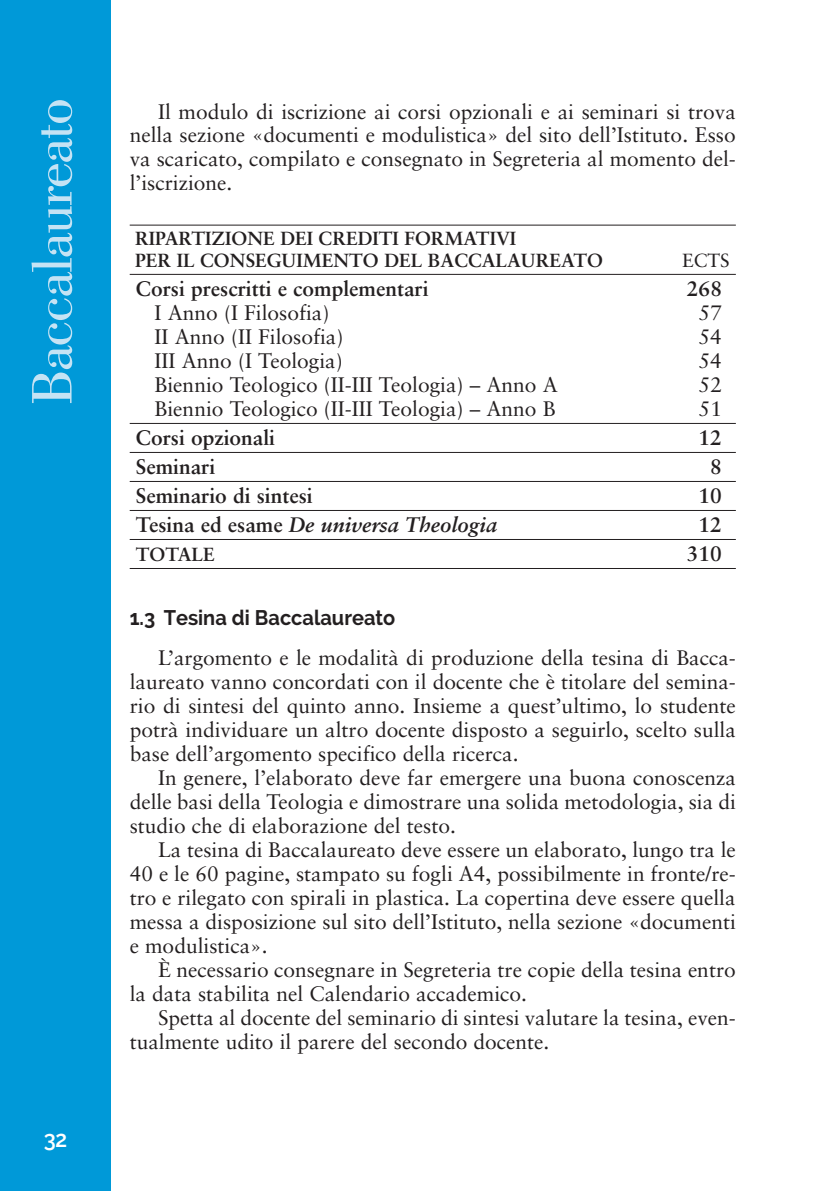
<style>
.page{position:relative;width:823px;height:1191px;background:#fff}
.page>*{position:absolute;margin:0;border:0;box-sizing:border-box;transform-origin:0 0}
.t1{font:60px "Bodoni BT";letter-spacing:-.03em;color:#c5e3f4}
.t2{font:600 23px "Raleway";color:#fff;scale:.95 1}
.t3{font:21px/24px "Sabon";color:#231f20;text-align:justify}
.t4{font:700 21px "Sabon";color:#231f20}
.t5{font:italic 700 21px "Sabon";color:#231f20}
.t6{font:700 21px "Raleway";color:#231f20;scale:.95 1}
.t7{font:700 19px/22px "Sabon";color:#231f20}
.t8{font:19px "Sabon";color:#231f20}
.s1{font-style:normal}
</style>
<div class="page">
<div style="left:0;top:0;width:110px;height:1191px;background:#0099d8"></div>
<hr style="left:130px;top:225px;width:605px;height:1px;background:#231f20">
<hr style="left:130px;top:274px;width:605px;height:1px;background:#231f20">
<hr style="left:130px;top:423px;width:605px;height:1px;background:#231f20">
<hr style="left:130px;top:452px;width:605px;height:1px;background:#231f20">
<hr style="left:130px;top:481px;width:605px;height:1px;background:#231f20">
<hr style="left:130px;top:510px;width:605px;height:1px;background:#231f20">
<hr style="left:130px;top:539px;width:605px;height:1px;background:#231f20">
<hr style="left:130px;top:568px;width:605px;height:1px;background:#231f20">
<h1 class="t1" style="left:32px;top:405px;width:309px;rotate:-90deg">Baccalaureato</h1>
<p class="t2" style="left:44px;top:1130px;width:26px">32</p>
<p class="t3" style="left:130px;top:101px;width:607px;text-indent:28px">Il modulo di iscrizione ai corsi opzionali e ai seminari si trova nella sezione «documenti e modulistica» del sito dell’Istituto. Esso va scaricato, compilato e consegnato in Segreteria al momento del&shy;l’iscrizione.</p>
<p class="t7" style="left:135px;top:229px;width:469px">RIPARTIZIONE DEI CREDITI FORMATIVI<br>PER IL CONSEGUIMENTO DEL BACCALAUREATO</p>
<p class="t8" style="left:681px;top:253px;width:49px">ECTS</p>
<p class="t4" style="left:136px;top:280px;width:294px">Corsi prescritti e complementari</p>
<p class="t4" style="left:686px;top:280px;width:37px">268</p>
<p class="t3" style="left:154px;top:303px;width:176px">I Anno (I Filosofia)</p>
<p class="t3" style="left:698px;top:303px;width:25px">57</p>
<p class="t3" style="left:154px;top:327px;width:190px">II Anno (II Filosofia)</p>
<p class="t3" style="left:698px;top:327px;width:25px">54</p>
<p class="t3" style="left:154px;top:351px;width:189px">III Anno (I Teologia)</p>
<p class="t3" style="left:698px;top:351px;width:25px">54</p>
<p class="t3" style="left:154px;top:375px;width:404px">Biennio Teologico (II-III Teologia) – Anno A</p>
<p class="t3" style="left:698px;top:375px;width:25px">52</p>
<p class="t3" style="left:154px;top:399px;width:402px">Biennio Teologico (II-III Teologia) – Anno B</p>
<p class="t3" style="left:698px;top:399px;width:25px">51</p>
<p class="t4" style="left:136px;top:429px;width:141px">Corsi opzionali</p>
<p class="t4" style="left:698px;top:429px;width:25px">12</p>
<p class="t4" style="left:136px;top:458px;width:81px">Seminari</p>
<p class="t4" style="left:709px;top:458px;width:13px">8</p>
<p class="t4" style="left:136px;top:487px;width:178px">Seminario di sintesi</p>
<p class="t4" style="left:698px;top:487px;width:25px">10</p>
<p class="t5" style="left:136px;top:516px;width:363px"><span class="s1">Tesina ed esame</span> De universa Theologia</p>
<p class="t4" style="left:698px;top:516px;width:25px">12</p>
<p class="t7" style="left:136px;top:545px;width:80px">TOTALE</p>
<p class="t4" style="left:686px;top:545px;width:37px">310</p>
<p class="t6" style="left:130px;top:610px;width:281px">1.3 Tesina di Baccalaureato</p>
<p class="t3" style="left:130px;top:647px;width:607px;text-indent:28px">L’argomento e le modalità di produzione della tesina di Bacca&shy;laureato vanno concordati con il docente che è titolare del semina&shy;rio di sintesi del quinto anno. Insieme a quest’ultimo, lo studente potrà individuare un altro docente disposto a seguirlo, scelto sulla base dell’argomento specifico della ricerca.</p>
<p class="t3" style="left:130px;top:767px;width:607px;text-indent:28px">In genere, l’elaborato deve far emergere una buona conoscenza delle basi della Teologia e dimostrare una solida metodologia, sia di studio che di elaborazione del testo.</p>
<p class="t3" style="left:130px;top:839px;width:607px;text-indent:28px">La tesina di Baccalaureato deve essere un elaborato, lungo tra le 40 e le 60 pagine, stampato su fogli A4, possibilmente in fronte/re&shy;tro e rilegato con spirali in plastica. La copertina deve essere quella messa a disposizione sul sito dell’Istituto, nella sezione «documenti e modulistica».</p>
<p class="t3" style="left:130px;top:959px;width:607px;text-indent:28px">È necessario consegnare in Segreteria tre copie della tesina entro la data stabilita nel Calendario accademico.</p>
<p class="t3" style="left:130px;top:1007px;width:607px;text-indent:28px">Spetta al docente del seminario di sintesi valutare la tesina, even&shy;tualmente udito il parere del secondo docente.</p>
</div>
